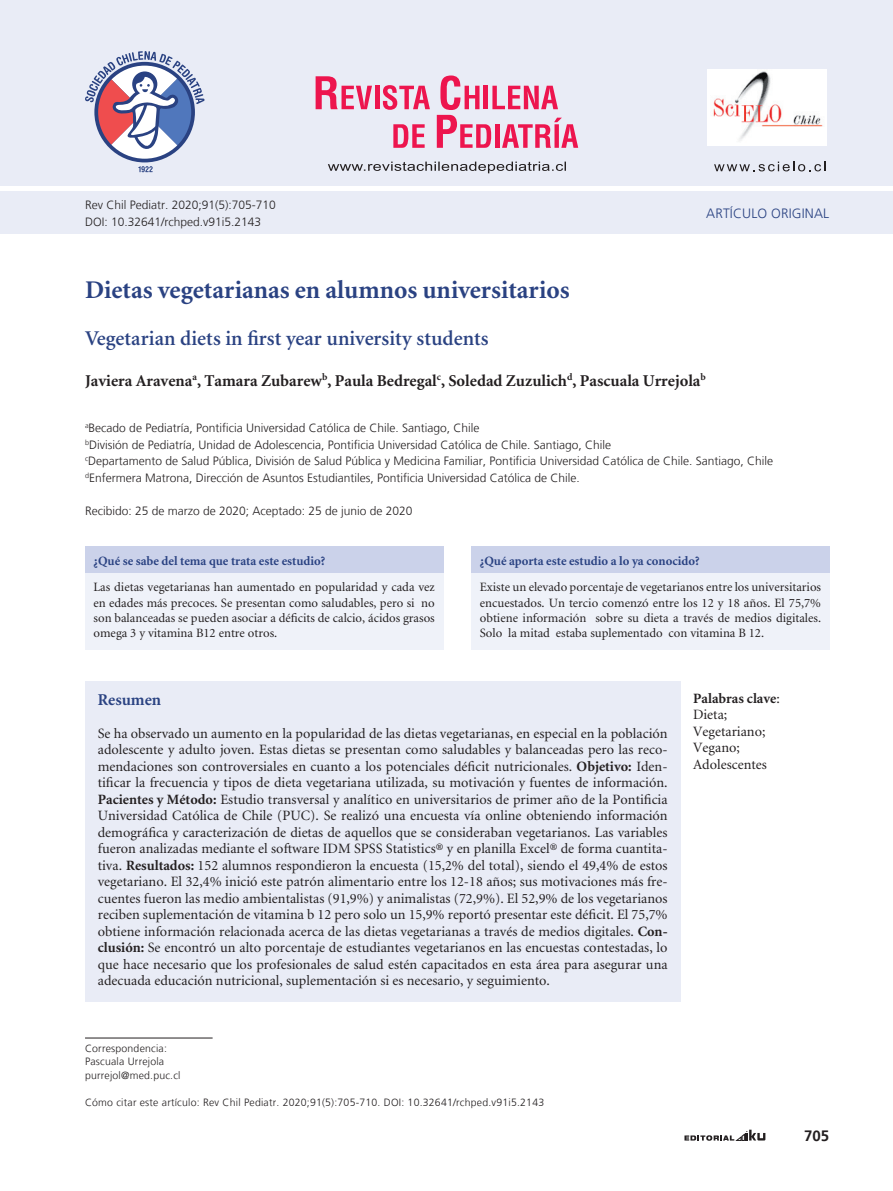
<style>
.page{position:relative;width:893px;height:1191px;background:#fff}
.page>*{position:absolute;margin:0;border:0;box-sizing:border-box;transform-origin:0 0}
._2-titulo{font:700 25.5px "Minion";color:#2a4282}
._2-titulo_ingles{font:600 21px "Minion";color:#2a4282}
._3-autor{font:700 16.5px "Minion";color:#231f20}
._6-subtitulo{font:700 16.5px "Minion";color:#2a4282}
.t1{font:700 15px "Frutiger LT";color:#231f20}
._5-resumen{font:14.25px/16.5px "Minion";color:#231f20;text-align:justify}
._5-resumen-2{font:700 14.25px "Minion";color:#231f20}
._2-nombre_sección{font:300 13.5px "Frutiger LT";letter-spacing:.01em;color:#2a4282}
._5-resumen-3{font:12.75px/15.3px "Minion";color:#231f20;text-align:justify}
._6-subtitulo-2{font:700 12.75px "Minion";color:#2a4282}
._3-datos_autores-doi{font:300 12px/16.5px "Frutiger LT";color:#231f20}
._4-correspondencia{font:300 10.5px/13.5px "Frutiger LT";letter-spacing:.02em;color:#231f20}
.s1{font-weight:700}
.s2{font-weight:400}
</style>
<div class="page">
<svg style="left:684px;top:1129px;width:81px;height:11px"></svg>
<div style="left:0;top:192px;width:893px;height:42px;background:#e9ecf6"></div>
<div style="left:0;top:0;width:893px;height:186px;background:#e9ecf6"></div>
<svg style="left:714px;top:162px;width:111px;height:9px"></svg>
<svg style="left:138px;top:166px;width:15px;height:6px"></svg>
<svg style="left:85px;top:51px;width:120px;height:108px"></svg>
<img style="left:707px;top:70px;width:119px;height:75px">
<svg style="left:393px;top:124px;width:32px;height:24px"></svg>
<svg style="left:316px;top:76px;width:56px;height:33px"></svg>
<hr style="left:375px;top:86px;width:4px;height:23px;background:#ed154e">
<svg style="left:383px;top:85px;width:47px;height:25px"></svg>
<svg style="left:437px;top:75px;width:141px;height:73px"></svg>
<svg style="left:328px;top:162px;width:238px;height:11px"></svg>
<hr style="left:85px;top:1037px;width:128px;height:1px;background:#231f20">
<div style="left:85px;top:681px;width:595px;height:320px;background:#e9ecf6"></div>
<div style="left:85px;top:546px;width:358px;height:27px;background:#cbd2ea"></div>
<div style="left:85px;top:573px;width:358px;height:77px;background:#eff2f9"></div>
<div style="left:471px;top:546px;width:359px;height:27px;background:#cbd2ea"></div>
<div style="left:471px;top:573px;width:359px;height:77px;background:#eff2f9"></div>
<p class="_3-datos_autores-doi" style="left:85px;top:197px;width:192px">Rev Chil Pediatr. 2020;91(5):705-710<br>DOI: 10.32641/rchped.v91i5.2143</p>
<p class="_2-nombre_sección" style="left:706px;top:205px;width:124px">ARTÍCULO ORIGINAL</p>
<h1 class="_2-titulo" style="left:85px;top:277px;width:486px">Dietas vegetarianas en alumnos universitarios</h1>
<p class="_2-titulo_ingles" style="left:85px;top:327px;width:405px">Vegetarian diets in first year university students</p>
<p class="_3-autor" style="left:85px;top:372px;width:622px">Javiera Aravena<sup>a</sup>, Tamara Zubarew<sup>b</sup>, Paula Bedregal<sup>c</sup>, Soledad Zuzulich<sup>d</sup>, Pascuala Urrejola<sup>b</sup></p>
<p class="_3-datos_autores-doi" style="left:85px;top:420px;width:396px"><sup>a</sup>Becado de Pediatría, Pontificia Universidad Católica de Chile. Santiago, Chile</p>
<p class="_3-datos_autores-doi" style="left:85px;top:436px;width:528px"><sup>b</sup>División de Pediatría, Unidad de Adolescencia, Pontificia Universidad Católica de Chile. Santiago, Chile</p>
<p class="_3-datos_autores-doi" style="left:85px;top:453px;width:689px"><sup>c</sup>Departamento de Salud Pública, División de Salud Pública y Medicina Familiar, Pontificia Universidad Católica de Chile. Santiago, Chile</p>
<p class="_3-datos_autores-doi" style="left:85px;top:469px;width:496px"><sup>d</sup>Enfermera Matrona, Dirección de Asuntos Estudiantiles, Pontificia Universidad Católica de Chile.</p>
<p class="_3-datos_autores-doi" style="left:85px;top:502px;width:329px">Recibido: 25 de marzo de 2020; Aceptado: 25 de junio de 2020</p>
<p class="_6-subtitulo-2" style="left:94px;top:554px;width:233px">¿Qué se sabe del tema que trata este estudio?</p>
<p class="_5-resumen-3" style="left:94px;top:580px;width:343px">Las dietas vegetarianas han aumentado en popularidad y cada vez en edades más precoces. Se presentan como saludables, pero si no son balanceadas se pueden asociar a déficits de calcio, ácidos grasos omega 3 y vitamina B12 entre otros.</p>
<p class="_6-subtitulo-2" style="left:480px;top:554px;width:221px">¿Qué aporta este estudio a lo ya conocido?</p>
<p class="_5-resumen-3" style="left:480px;top:580px;width:343px">Existe un elevado porcentaje de vegetarianos entre los universitarios encuestados. Un tercio comenzó entre los 12 y 18 años. El 75,7% obtiene información sobre su dieta a través de medios digitales.<br>Solo la mitad estaba suplementado con vitamina B 12.</p>
<p class="_6-subtitulo" style="left:98px;top:691px;width:65px">Resumen</p>
<p class="_5-resumen" style="left:98px;top:725px;width:571px">Se ha observado un aumento en la popularidad de las dietas vegetarianas, en especial en la población adolescente y adulto joven. Estas dietas se presentan como saludables y balanceadas pero las reco&shy;mendaciones son controversiales en cuanto a los potenciales déficit nutricionales. <span class="s1">Objetivo:</span> Iden&shy;tificar la frecuencia y tipos de dieta vegetariana utilizada, su motivación y fuentes de información.<br><span class="s1">Pacientes y Método:</span> Estudio transversal y analítico en universitarios de primer año de la Pontificia Universidad Católica de Chile (PUC). Se realizó una encuesta vía online obteniendo información demográfica y caracterización de dietas de aquellos que se consideraban vegetarianos. Las variables fueron analizadas mediante el software IDM SPSS Statistics® y en planilla Excel® de forma cuantita&shy;tiva. <span class="s1">Resultados:</span> 152 alumnos respondieron la encuesta (15,2% del total), siendo el 49,4% de estos vegetariano. El 32,4% inició este patrón alimentario entre los 12-18 años; sus motivaciones más fre&shy;cuentes fueron las medio ambientalistas (91,9%) y animalistas (72,9%). El 52,9% de los vegetarianos reciben suplementación de vitamina b 12 pero solo un 15,9% reportó presentar este déficit. El 75,7% obtiene información relacionada acerca de las dietas vegetarianas a través de medios digitales. <span class="s1">Con&shy;clusión:</span> Se encontró un alto porcentaje de estudiantes vegetarianos en las encuestas contestadas, lo que hace necesario que los profesionales de salud estén capacitados en esta área para asegurar una adecuada educación nutricional, suplementación si es necesario, y seguimiento.</p>
<p class="_4-correspondencia" style="left:85px;top:1041px;width:97px">Correspondencia:<br>Pascuala Urrejola purrejol@med.puc.cl</p>
<p class="_4-correspondencia" style="left:85px;top:1095px;width:461px">Cómo citar este artículo: Rev Chil Pediatr. 2020;91(5):705-710. DOI: 10.32641/rchped.v91i5.2143</p>
<p class="_5-resumen-2" style="left:693px;top:691px;width:88px">Palabras clave<span class="s2">:</span></p>
<p class="_5-resumen" style="left:693px;top:707px;width:36px">Dieta;</p>
<p class="_5-resumen" style="left:693px;top:723px;width:74px">Vegetariano;</p>
<p class="_5-resumen" style="left:693px;top:740px;width:48px">Vegano;</p>
<p class="_5-resumen" style="left:693px;top:756px;width:75px">Adolescentes</p>
<p class="t1" style="left:804px;top:1127px;width:27px">705</p>
</div>
